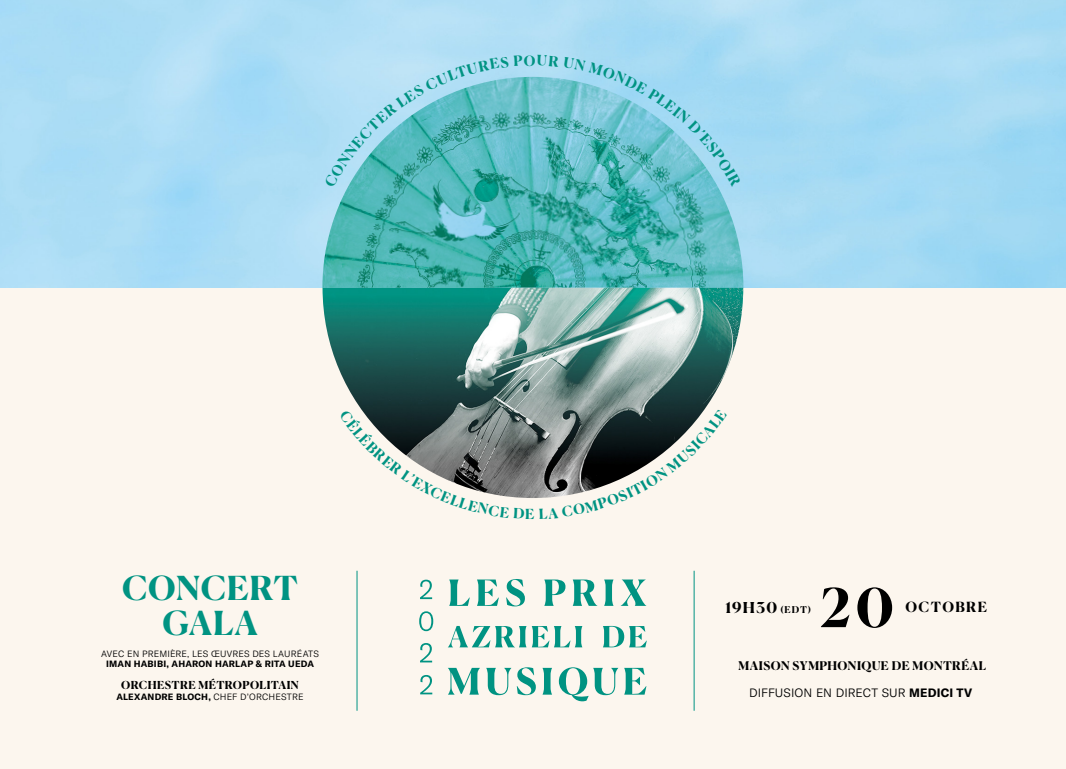
<style>
.page{position:relative;width:1066px;height:769px;background:#fff}
.page>*{position:absolute;margin:0;border:0;box-sizing:border-box;transform-origin:0 0}
.t1{font:700 33px/35px "Canela";letter-spacing:.02em;color:#009382;text-align:center}
.t2{font:700 15px "Canela";letter-spacing:.085em;color:#000}
.t3{font:700 14px "Canela";letter-spacing:.095em;color:#000}
.t4{font:700 14px "Canela";color:#009382}
.t5{font:700 13.9px "Canela";color:#009382}
.t6{font:300 11.9px "GT America";letter-spacing:.005em;color:#000}
.t7{font:700 11.9px "Canela";letter-spacing:.035em;color:#000}
.t8{font:700 11px "Canela";letter-spacing:.035em;color:#000}
.t9{font:700 9px "GT America";letter-spacing:.02em;color:#000}
.t10{font:300 9px "GT America";letter-spacing:.01em;color:#000}
.s1{font-weight:300}
.s2{font-size:9.4px}
.s3{font-weight:700}
</style>
<div class="page">
<div style="left:0;top:0;width:1066px;height:768px;background:#fcf6ee"></div>
<img style="left:0;top:0;width:1066px;height:287px">
<hr style="left:356px;top:570px;width:1px;height:140px;background:#009382">
<hr style="left:694px;top:570px;width:1px;height:140px;background:#009382">
<svg style="left:821px;top:587px;width:71px;height:40px"></svg>
<svg style="left:449px;top:579px;width:21px;height:26px"></svg>
<svg style="left:477px;top:579px;width:22px;height:26px"></svg>
<svg style="left:506px;top:579px;width:19px;height:27px"></svg>
<svg style="left:544px;top:579px;width:21px;height:26px"></svg>
<svg style="left:573px;top:579px;width:23px;height:26px"></svg>
<svg style="left:604px;top:579px;width:9px;height:26px"></svg>
<svg style="left:621px;top:579px;width:25px;height:26px"></svg>
<svg style="left:448px;top:667px;width:32px;height:27px"></svg>
<svg style="left:486px;top:667px;width:25px;height:27px"></svg>
<svg style="left:517px;top:667px;width:19px;height:27px"></svg>
<svg style="left:542px;top:667px;width:10px;height:27px"></svg>
<svg style="left:559px;top:667px;width:59px;height:34px"></svg>
<svg style="left:624px;top:667px;width:22px;height:27px"></svg>
<svg style="left:448px;top:625px;width:78px;height:22px"></svg>
<svg style="left:532px;top:626px;width:50px;height:21px"></svg>
<svg style="left:603px;top:625px;width:44px;height:22px"></svg>
<svg style="left:420px;top:643px;width:12px;height:19px"></svg>
<svg style="left:419px;top:611px;width:14px;height:20px"></svg>
<svg style="left:420px;top:579px;width:12px;height:19px"></svg>
<svg style="left:420px;top:675px;width:12px;height:19px"></svg>
<img style="left:322px;top:77px;width:421px;height:421px">
<svg style="left:339px;top:409px;width:185px;height:89px"></svg>
<svg style="left:539px;top:408px;width:188px;height:90px"></svg>
<svg style="left:324px;top:55px;width:199px;height:133px;background:#82cad7"></svg>
<svg style="left:537px;top:55px;width:204px;height:132px;background:#83cbdc"></svg>
<h1 class="t1" style="left:122px;top:567px;width:177px">CONCERT<br>GALA</h1>
<p class="t10" style="left:101px;top:648px;width:219px">AVEC EN PREMIÈRE, LES ŒUVRES DES LAURÉATS</p>
<p class="t9" style="left:106px;top:658px;width:209px">IMAN HABIBI, AHARON HARLAP &amp; RITA UEDA</p>
<p class="t8" style="left:121px;top:676px;width:179px">ORCHESTRE MÉTROPOLITAIN</p>
<p class="t9" style="left:116px;top:691px;width:189px">ALEXANDRE BLOCH, <span class="s1">CHEF D’ORCHESTRE</span></p>
<h3 class="t4" style="left:524px;top:49px;width:13px">O</h3>
<h3 class="t5" style="left:525px;top:502px;width:11px">E</h3>
<h2 class="t2" style="left:725px;top:595px;width:87px">19H30 <span class="s2">(EDT)</span></h2>
<h3 class="t3" style="left:905px;top:596px;width:83px">OCTOBRE</h3>
<h3 class="t7" style="left:738px;top:656px;width:249px">MAISON SYMPHONIQUE DE MONTRÉAL</h3>
<h3 class="t6" style="left:749px;top:685px;width:225px">DIFFUSION EN DIRECT SUR <span class="s3">MEDICI TV</span></h3>
</div>
